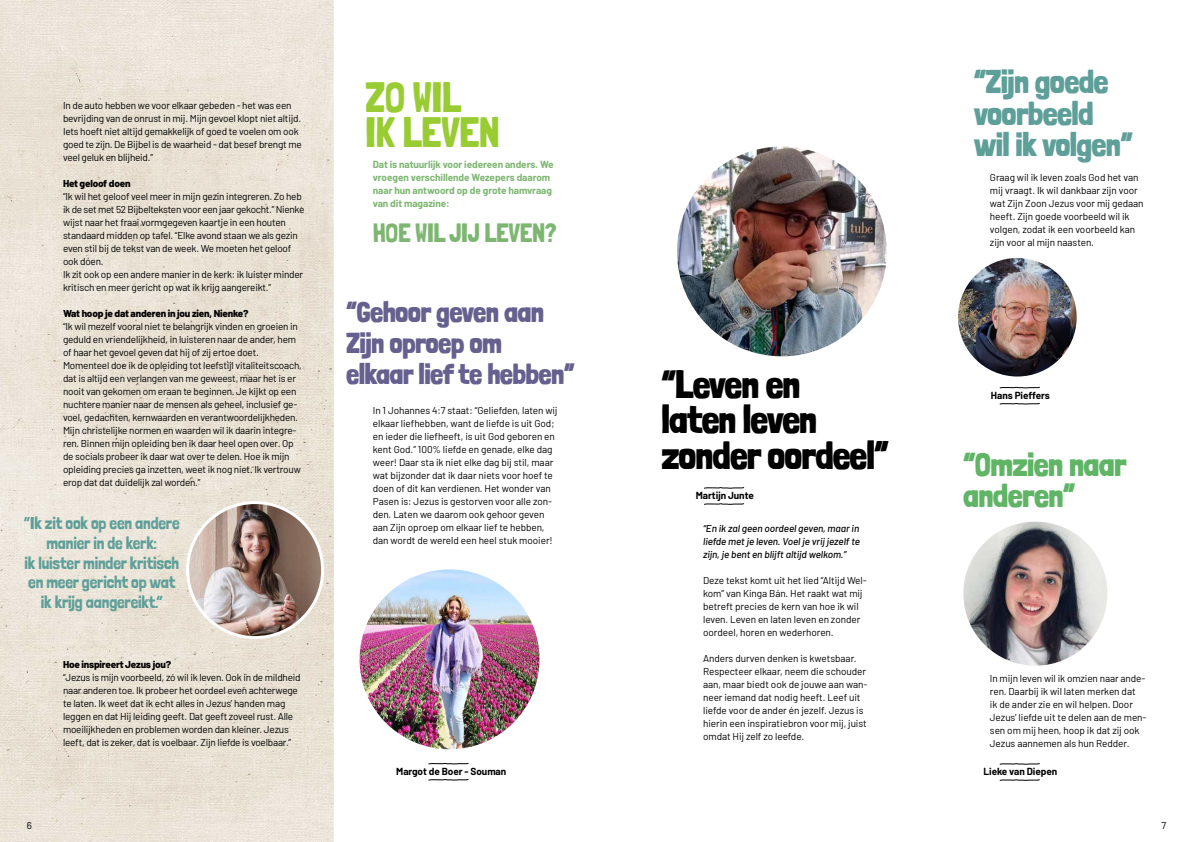
<style>
.page{position:relative;width:1191px;height:842px;background:#fff}
.page>*{position:absolute;margin:0;border:0;box-sizing:border-box;transform-origin:0 0}
.t1{font:42.4px/34.9px "Londrina Solid";letter-spacing:-.015em;color:#9c3}
.t2{font:900 38.2px/35.1px "Londrina Solid";letter-spacing:-.005em;color:#000}
.t3{font:900 32.2px/31.1px "Londrina Solid";color:#5f9f99}
.t4{font:900 32.2px/31.1px "Londrina Solid";color:#5fb565}
.t5{font:900 28.2px/31.1px "Londrina Solid";color:#65608e}
.t6{font:26.4px "Londrina Solid";letter-spacing:-.015em;color:#7db671}
.t7{font:17.1px/19.9px "Londrina Solid";letter-spacing:-.01em;color:#5f9f99;text-align:center}
.t8{font:10px/13px "Barlow";letter-spacing:-.02em;color:#000}
.t9{font:700 10px/13px "Barlow";letter-spacing:-.005em;color:#7db671}
.t10{font:italic 500 10px/13px "Barlow";letter-spacing:-.005em;color:#000;text-align:justify}
.t11{font:800 10px "Barlow";letter-spacing:-.02em;color:#000}
.t12{font:700 10px "Barlow";letter-spacing:-.005em;color:#000}
</style>
<div class="page">
<div style="left:0;top:0;width:333px;height:842px;background:#eae2d5"></div>
<img style="left:359px;top:569px;width:180px;height:180px;border-radius:90px">
<svg style="left:428px;top:779px;width:41px;height:2px"></svg>
<svg style="left:428px;top:763px;width:41px;height:1px"></svg>
<img style="left:188px;top:502px;width:134px;height:136px;border-radius:68px">
<div style="left:186px;top:501px;width:138px;height:138px;border:3px solid #fff;border-radius:50%"></div>
<img style="left:958px;top:258px;width:118px;height:118px;border-radius:59px">
<img style="left:677px;top:147px;width:209px;height:209px;border-radius:105px">
<svg style="left:999px;top:403px;width:41px;height:1px"></svg>
<svg style="left:704px;top:503px;width:40px;height:2px"></svg>
<svg style="left:999px;top:387px;width:41px;height:1px"></svg>
<svg style="left:704px;top:487px;width:40px;height:2px"></svg>
<img style="left:963px;top:522px;width:144px;height:144px;border-radius:72px">
<svg style="left:999px;top:779px;width:41px;height:2px"></svg>
<svg style="left:999px;top:763px;width:41px;height:2px"></svg>
<p class="t8" style="left:63px;top:98px;width:240px">In de auto hebben we voor elkaar gebeden - het was een bevrijding van de onrust in mij. Mijn gevoel klopt niet altijd.<br>Iets hoeft niet altijd gemakkelijk of goed te voelen om ook goed te zijn. De Bijbel is de waarheid - dat besef brengt me veel geluk en blijheid.”</p>
<p class="t11" style="left:63px;top:176px;width:69px">Het geloof doen</p>
<p class="t8" style="left:63px;top:189px;width:243px">“Ik wil het geloof veel meer in mijn gezin integreren. Zo heb ik de set met 52 Bijbelteksten voor een jaar gekocht.” Nienke wijst naar het fraai vormgegeven kaartje in een houten standaard midden op tafel. “Elke avond staan we als gezin even stil bij de tekst van de week. We moeten het geloof ook dóen.<br>Ik zit ook op een andere manier in de kerk: ik luister minder kritisch en meer gericht op wat ik krijg aangereikt.”</p>
<p class="t11" style="left:63px;top:306px;width:187px">Wat hoop je dat anderen in jou zien, Nienke?</p>
<p class="t8" style="left:63px;top:319px;width:240px">“Ik wil mezelf vooral niet te belangrijk vinden en groeien in geduld en vriendelijkheid, in luisteren naar de ander, hem of haar het gevoel geven dat hij of zij ertoe doet.<br>Momenteel doe ik de opleiding tot leefstijl vitaliteitscoach, dat is altijd een verlangen van me geweest, maar het is er nooit van gekomen om eraan te beginnen. Je kijkt op een nuchtere manier naar de mensen als geheel, inclusief ge&shy;voel, gedachten, kernwaarden en verantwoordelijkheden.<br>Mijn christelijke normen en waarden wil ik daarin integre&shy;ren. Binnen mijn opleiding ben ik daar heel open over. Op de socials probeer ik daar wat over te delen. Hoe ik mijn opleiding precies ga inzetten, weet ik nog niet. Ik vertrouw erop dat dat duidelijk zal worden.”</p>
<h3 class="t7" style="left:24px;top:513px;width:157px">“Ik zit ook op een andere manier in de kerk:<br>ik luister minder kritisch en meer gericht op wat ik krijg aangereikt.”</h3>
<p class="t8" style="left:27px;top:818px;width:7px">6</p>
<p class="t11" style="left:63px;top:657px;width:110px">Hoe inspireert Jezus jou?</p>
<p class="t8" style="left:63px;top:670px;width:239px">“Jezus is mijn voorbeeld, zó wil ik leven. Ook in de mildheid naar anderen toe. Ik probeer het oordeel even achterwege te laten. Ik weet dat ik echt alles in Jezus’ handen mag leggen en dat Hij leiding geeft. Dat geeft zoveel rust. Alle moeilijkheden en problemen worden dan kleiner. Jezus leeft, dat is zeker, dat is voelbaar. Zijn liefde is voelbaar.”</p>
<h1 class="t1" style="left:365px;top:79px;width:136px">ZO WIL<br>IK LEVEN</h1>
<p class="t9" style="left:373px;top:157px;width:182px">Dat is natuurlijk voor iedereen anders. We vroegen verschillende Wezepers daarom naar hun antwoord op de grote hamvraag van dit magazine:</p>
<h3 class="t6" style="left:373px;top:217px;width:185px">HOE WIL JIJ LEVEN?</h3>
<h3 class="t5" style="left:346px;top:296px;width:229px">“Gehoor geven aan<br>Zijn oproep om elkaar lief te hebben”</h3>
<p class="t8" style="left:373px;top:403px;width:186px">In 1 Johannes 4:7 staat: “Geliefden, laten wij elkaar liefhebben, want de liefde is uit God; en ieder die liefheeft, is uit God geboren en kent God.” 100% liefde en genade, elke dag weer! Daar sta ik niet elke dag bij stil, maar wat bijzonder dat ik daar niets voor hoef te doen of dit kan verdienen. Het wonder van Pasen is: Jezus is gestorven voor alle zon&shy;den. Laten we daarom ook gehoor geven aan Zijn oproep om elkaar lief te hebben, dan wordt de wereld een heel stuk mooier!</p>
<p class="t12" style="left:396px;top:764px;width:112px">Margot de Boer - Souman</p>
<h2 class="t2" style="left:662px;top:367px;width:228px">“Leven en<br>laten leven zonder oordeel”</h2>
<p class="t12" style="left:695px;top:488px;width:60px">Martijn Junte</p>
<p class="t10" style="left:703px;top:521px;width:158px">“En ik zal geen oordeel geven, maar in liefde met je leven. Voel je vrij jezelf te zijn, je bent en blijft altijd welkom.”</p>
<p class="t8" style="left:703px;top:573px;width:165px">Deze tekst komt uit het lied “Altijd Wel&shy;kom” van Kinga Bán. Het raakt wat mij betreft precies de kern van hoe ik wil leven. Leven en laten leven en zonder oordeel, horen en wederhoren.</p>
<p class="t8" style="left:703px;top:651px;width:166px">Anders durven denken is kwetsbaar.<br>Respecteer elkaar, neem die schouder aan, maar biedt ook de jouwe aan wan&shy;neer iemand dat nodig heeft. Leef uit liefde voor de ander én jezelf. Jezus is hierin een inspiratiebron voor mij, juist omdat Hij zelf zo leefde.</p>
<h3 class="t3" style="left:974px;top:66px;width:160px">“Zijn goede voorbeeld wil ik volgen”</h3>
<p class="t8" style="left:990px;top:170px;width:155px">Graag wil ik leven zoals God het van mij vraagt. Ik wil dankbaar zijn voor wat Zijn Zoon Jezus voor mij gedaan heeft. Zijn goede voorbeeld wil ik volgen, zodat ik een voorbeeld kan zijn voor al mijn naasten.</p>
<p class="t12" style="left:991px;top:388px;width:60px">Hans Pieffers</p>
<h3 class="t4" style="left:963px;top:448px;width:164px">“Omzien naar anderen”</h3>
<p class="t8" style="left:990px;top:671px;width:158px">In mijn leven wil ik omzien naar ande&shy;ren. Daarbij ik wil laten merken dat<br>ik de ander zie en wil helpen. Door Jezus’ liefde uit te delen aan de men&shy;sen om mij heen, hoop ik dat zij ook Jezus aannemen als hun Redder.</p>
<p class="t12" style="left:983px;top:764px;width:75px">Lieke van Diepen</p>
<p class="t8" style="left:1161px;top:818px;width:6px">7</p>
</div>
